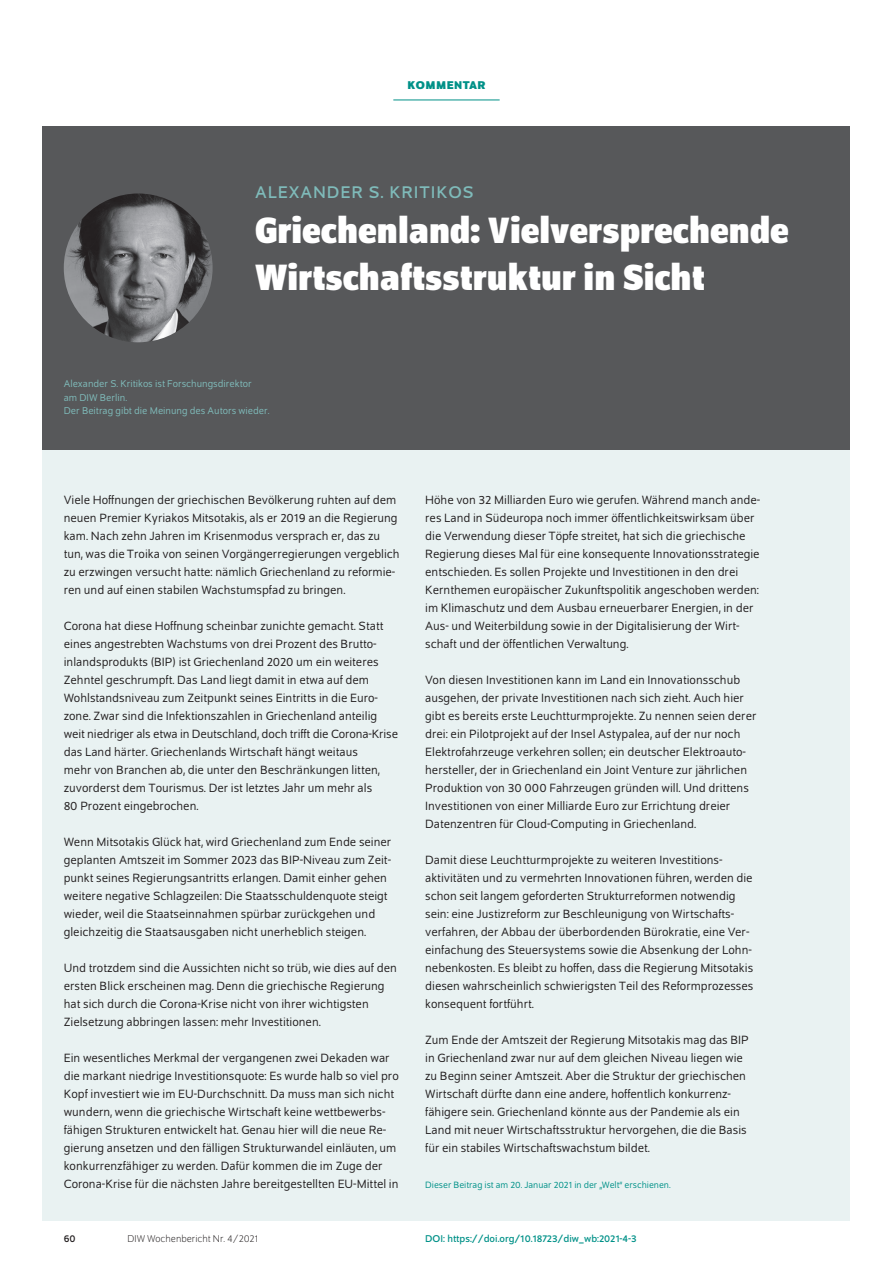
<style>
.page{position:relative;width:893px;height:1263px;background:#fff}
.page>*{position:absolute;margin:0;border:0;box-sizing:border-box;transform-origin:0 0}
.t1{font:700 semi-condensed 39px/46.8px "Schumpeter";color:#fff}
.t2{font:18px "Schumpeter";letter-spacing:.05em;color:#7fbbba}
.t3{font:12.75px/18px "Schumpeter Blond";color:#231f20}
.t4{font:700 12px "Schumpeter";letter-spacing:.04em;color:#009188}
.t5{font:10.5px/13.5px "Schumpeter Blond";color:#7fbbba}
.t6{font:10.5px "Schumpeter";color:#009188}
.t7{font:300 10.5px "Schumpeter";color:#231f20}
.t8{font:10.5px "Schumpeter";color:#231f20}
.t9{font:9.75px "Schumpeter Blond";color:#009188}
</style>
<div class="page">
<div style="left:43px;top:126px;width:807px;height:324px;background:#57585a"></div>
<hr style="left:393px;top:100px;width:107px;height:1px;background:#009188">
<img style="left:64px;top:193px;width:149px;height:149px;border-radius:74px">
<div style="left:43px;top:450px;width:807px;height:770px;background:#e9f2f2"></div>
<p class="t4" style="left:407px;top:79px;width:80px">KOMMENTAR</p>
<h2 class="t2" style="left:255px;top:183px;width:220px">ALEXANDER S. KRITIKOS</h2>
<h1 class="t1" style="left:255px;top:207px;width:535px">Griechenland: Vielversprechende<br>Wirtschaftsstruktur in Sicht</h1>
<p class="t5" style="left:64px;top:377px;width:207px">Alexander S. Kritikos ist Forschungsdirektor<br>am DIW Berlin.<br>Der Beitrag gibt die Meinung des Autors wieder.</p>
<p class="t3" style="left:64px;top:491px;width:337px">Viele Hoffnungen der griechischen Bevölkerung ruhten auf dem neuen Premier Kyriakos Mitsotakis, als er 2019 an die Regierung kam. Nach zehn Jahren im Krisenmodus versprach er, das zu tun, was die Troika von seinen Vorgängerregierungen vergeblich zu erzwingen versucht hatte: nämlich Griechenland zu reformie&shy;ren und auf einen stabilen Wachstumspfad zu bringen.</p>
<p class="t3" style="left:64px;top:617px;width:336px">Corona hat diese Hoffnung scheinbar zunichte gemacht. Statt eines angestrebten Wachstums von drei Prozent des Brutto&shy;inlandsprodukts (BIP) ist Griechenland 2020 um ein weiteres Zehntel geschrumpft. Das Land liegt damit in etwa auf dem Wohlstandsniveau zum Zeitpunkt seines Eintritts in die Euro&shy;zone. Zwar sind die Infektionszahlen in Griechenland anteilig weit niedriger als etwa in Deutschland, doch trifft die Corona‑Krise das Land härter. Griechenlands Wirtschaft hängt weitaus<br>mehr von Branchen ab, die unter den Beschränkungen litten, zuvorderst dem Tourismus. Der ist letztes Jahr um mehr als<br>80 Prozent eingebrochen.</p>
<p class="t3" style="left:64px;top:833px;width:329px">Wenn Mitsotakis Glück hat, wird Griechenland zum Ende seiner geplanten Amtszeit im Sommer 2023 das BIP-Niveau zum Zeit&shy;punkt seines Regierungsantritts erlangen. Damit einher gehen weitere negative Schlagzeilen: Die Staatsschuldenquote steigt wieder, weil die Staatseinnahmen spürbar zurückgehen und gleichzeitig die Staatsausgaben nicht unerheblich steigen.</p>
<p class="t3" style="left:64px;top:959px;width:335px">Und trotzdem sind die Aussichten nicht so trüb, wie dies auf den ersten Blick erscheinen mag. Denn die griechische Regierung hat sich durch die Corona-Krise nicht von ihrer wichtigsten Zielsetzung abbringen lassen: mehr Investitionen.</p>
<p class="t3" style="left:64px;top:1049px;width:337px">Ein wesentliches Merkmal der vergangenen zwei Dekaden war die markant niedrige Investitionsquote: Es wurde halb so viel pro Kopf investiert wie im EU-Durchschnitt. Da muss man sich nicht wundern, wenn die griechische Wirtschaft keine wettbewerbs&shy;fähigen Strukturen entwickelt hat. Genau hier will die neue Re&shy;gierung ansetzen und den fälligen Strukturwandel einläuten, um konkurrenzfähiger zu werden. Dafür kommen die im Zuge der Corona-Krise für die nächsten Jahre bereitgestellten EU-Mittel in</p>
<p class="t3" style="left:425px;top:491px;width:337px">Höhe von 32 Milliarden Euro wie gerufen. Während manch ande&shy;res Land in Südeuropa noch immer öffentlichkeitswirksam über die Verwendung dieser Töpfe streitet, hat sich die griechische Regierung dieses Mal für eine konsequente Innovationsstrategie entschieden. Es sollen Projekte und Investitionen in den drei Kernthemen europäischer Zukunftspolitik angeschoben werden: im Klimaschutz und dem Ausbau erneuerbarer Energien, in der Aus- und Weiterbildung sowie in der Digitalisierung der Wirt&shy;schaft und der öffentlichen Verwaltung.</p>
<p class="t3" style="left:425px;top:671px;width:333px">Von diesen Investitionen kann im Land ein Innovationsschub ausgehen, der private Investitionen nach sich zieht. Auch hier gibt es bereits erste Leuchtturmprojekte. Zu nennen seien derer drei: ein Pilotprojekt auf der Insel Astypalea, auf der nur noch Elektrofahrzeuge verkehren sollen; ein deutscher Elektroauto&shy;hersteller, der in Griechenland ein Joint Venture zur jährlichen Produktion von 30 000 Fahrzeugen gründen will. Und drittens Investitionen von einer Milliarde Euro zur Errichtung dreier Datenzentren für Cloud-Computing in Griechenland.</p>
<p class="t3" style="left:425px;top:851px;width:330px">Damit diese Leuchtturmprojekte zu weiteren Investitions&shy;aktivitäten und zu vermehrten Innovationen führen, werden die schon seit langem geforderten Strukturreformen notwendig sein: eine Justizreform zur Beschleunigung von Wirtschafts&shy;verfahren, der Abbau der überbordenden Bürokratie, eine Ver&shy;einfachung des Steuersystems sowie die Absenkung der Lohn&shy;nebenkosten. Es bleibt zu hoffen, dass die Regierung Mitsotakis diesen wahrscheinlich schwierigsten Teil des Reformprozesses konsequent fortführt.</p>
<p class="t3" style="left:425px;top:1031px;width:325px">Zum Ende der Amtszeit der Regierung Mitsotakis mag das BIP in Griechenland zwar nur auf dem gleichen Niveau liegen wie zu Beginn seiner Amtszeit. Aber die Struktur der griechischen Wirtschaft dürfte dann eine andere, hoffentlich konkurrenz&shy;fähigere sein. Griechenland könnte aus der Pandemie als ein Land mit neuer Wirtschaftsstruktur hervorgehen, die die Basis für ein stabiles Wirtschaftswachstum bildet.</p>
<p class="t9" style="left:425px;top:1180px;width:247px">Dieser Beitrag ist am 20. Januar 2021 in der „Welt“ erschienen.</p>
<p class="t8" style="left:64px;top:1233px;width:13px">60</p>
<p class="t7" style="left:128px;top:1234px;width:132px">DIW Wochenbericht Nr. 4/2021</p>
<p class="t6" style="left:425px;top:1233px;width:213px">DOI: https://doi.org/10.18723/diw_wb:2021-4-3</p>
</div>
